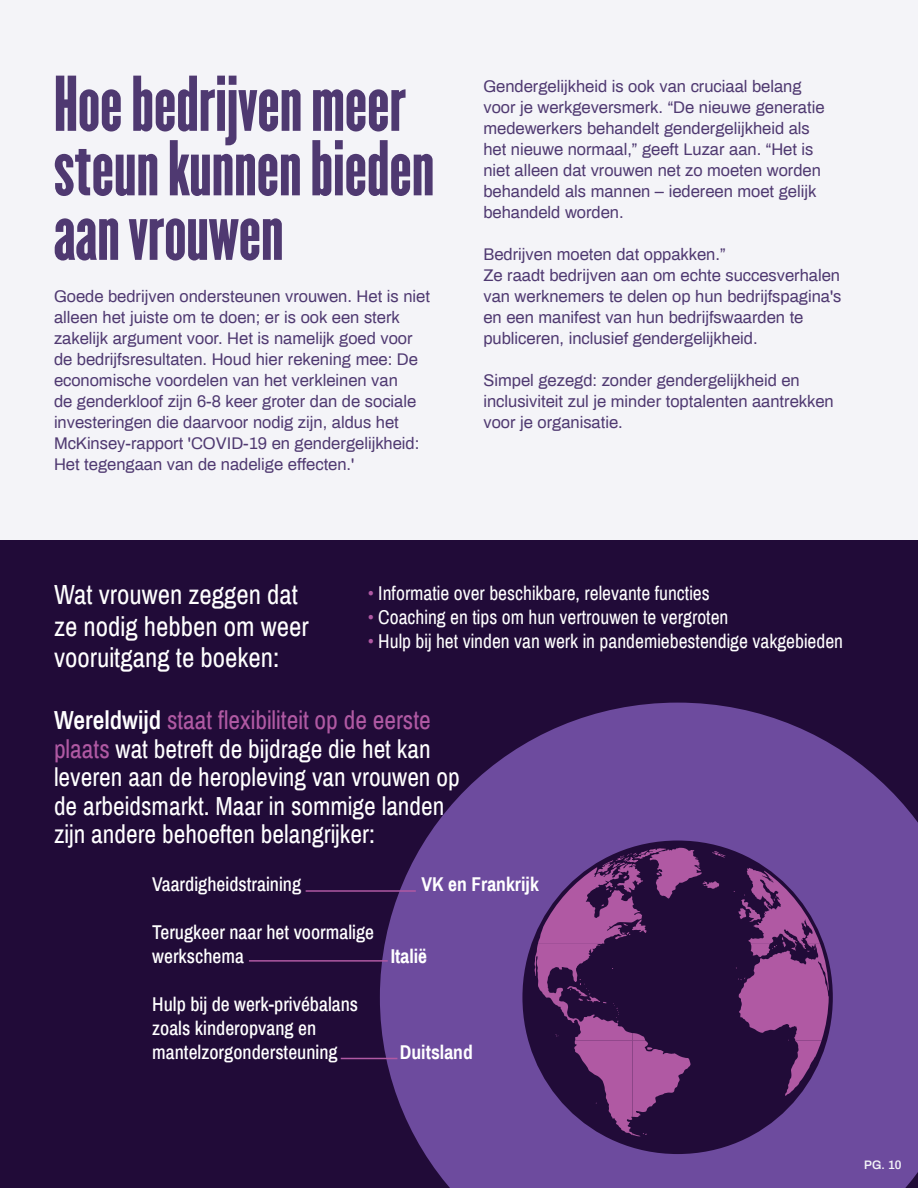
<style>
.page{position:relative;width:918px;height:1188px;background:#f4f4f8}
.page>*{position:absolute;margin:0;border:0;box-sizing:border-box;transform-origin:0 0}
.t1{font:69px/64.5px "Champion Featherweight";color:#4f3971}
.t2{font:27px/31.5px "Archivo Narrow";color:#fff}
.t3{font:25.5px/28.5px "Archivo Narrow";color:#fff}
.t4{font:19.5px "Archivo Narrow";color:#fff}
.t5{font:500 19.5px/24px "Archivo Narrow";color:#fff}
.t6{font:700 19.5px "Archivo Narrow";color:#fff}
.t7{font:16.5px/21px "Archivo";color:#4f3971}
.t8{font:600 12px "Archivo";color:#f4f4f8}
.s1{font-family:"Arial"}
.s2{font-weight:600}
.s3{color:#b059a3}
</style>
<div class="page">
<div style="left:0;top:540px;width:918px;height:648px;background:#210b38"></div>
<svg style="left:380px;top:703px;width:538px;height:485px;fill:#6d4b9e"></svg>
<svg style="left:538px;top:848px;width:284px;height:96px"></svg>
<svg style="left:535px;top:944px;width:294px;height:192px"></svg>
<hr style="left:306px;top:890px;width:110px;height:2px;background:#b059a3">
<hr style="left:249px;top:960px;width:139px;height:2px;background:#b059a3">
<hr style="left:341px;top:1058px;width:56px;height:1px;background:#b059a3">
<h1 class="t1" style="left:54px;top:72px;width:382px">Hoe bedrijven meer steun kunnen bieden aan vrouwen</h1>
<p class="t7" style="left:54px;top:285px;width:378px">Goede bedrijven ondersteunen vrouwen. Het is niet alleen het juiste om te doen; er is ook een sterk zakelijk argument voor. Het is namelijk goed voor de bedrijfsresultaten. Houd hier rekening mee: De economische voordelen van het verkleinen van<br>de genderkloof zijn 6-8 keer groter dan de sociale investeringen die daarvoor nodig zijn, aldus het McKinsey-rapport 'COVID-19 en gendergelijkheid:<br>Het tegengaan van de nadelige effecten.'</p>
<p class="t7" style="left:483px;top:75px;width:343px">Gendergelijkheid is ook van cruciaal belang voor je werkgeversmerk. “De nieuwe generatie medewerkers behandelt gendergelijkheid als het nieuwe normaal,” geeft Luzar aan. “Het is niet alleen dat vrouwen net zo moeten worden behandeld als mannen – iedereen moet gelijk behandeld worden.</p>
<p class="t7" style="left:483px;top:243px;width:360px">Bedrijven moeten dat oppakken.”<br>Ze raadt bedrijven aan om echte succesverhalen van werknemers te delen op hun bedrijfspagina's en een manifest van hun bedrijfswaarden te publiceren, inclusief gendergelijkheid.</p>
<p class="t7" style="left:483px;top:369px;width:352px">Simpel gezegd: zonder gendergelijkheid en inclusiviteit zul je <span class="s1">minder</span> toptalenten aantrekken voor je organisatie.</p>
<h2 class="t2" style="left:54px;top:580px;width:256px">Wat vrouwen zeggen dat ze nodig hebben om weer vooruitgang te boeken:</h2>
<h3 class="t3" style="left:54px;top:707px;width:407px"><span class="s2">Wereldwijd</span> <span class="s3">staat flexibiliteit op de eerste plaats</span> wat betreft de bijdrage die het kan leveren aan de heropleving van vrouwen op de arbeidsmarkt. Maar in sommige landen zijn andere behoeften belangrijker:</h3>
<p class="t5" style="left:152px;top:872px;width:150px">Vaardigheidstraining</p>
<p class="t6" style="left:422px;top:872px;width:119px">VK en Frankrijk</p>
<p class="t5" style="left:152px;top:920px;width:223px">Terugkeer naar het voormalige werkschema</p>
<p class="t4" style="left:368px;top:581px;width:343px"><span class="s3">•</span> Informatie over beschikbare, relevante functies</p>
<p class="t4" style="left:368px;top:605px;width:362px"><span class="s3">•</span> Coaching en tips om hun vertrouwen te vergroten</p>
<p class="t4" style="left:368px;top:629px;width:476px"><span class="s3">•</span> Hulp bij het vinden van werk in pandemiebestendige vakgebieden</p>
<p class="t6" style="left:391px;top:944px;width:38px">Italië</p>
<p class="t5" style="left:152px;top:992px;width:207px">Hulp bij de werk-privébalans zoals kinderopvang en mantelzorgondersteuning</p>
<p class="t6" style="left:400px;top:1040px;width:74px">Duitsland</p>
<p class="t8" style="left:864px;top:1157px;width:39px">PG. 10</p>
</div>
